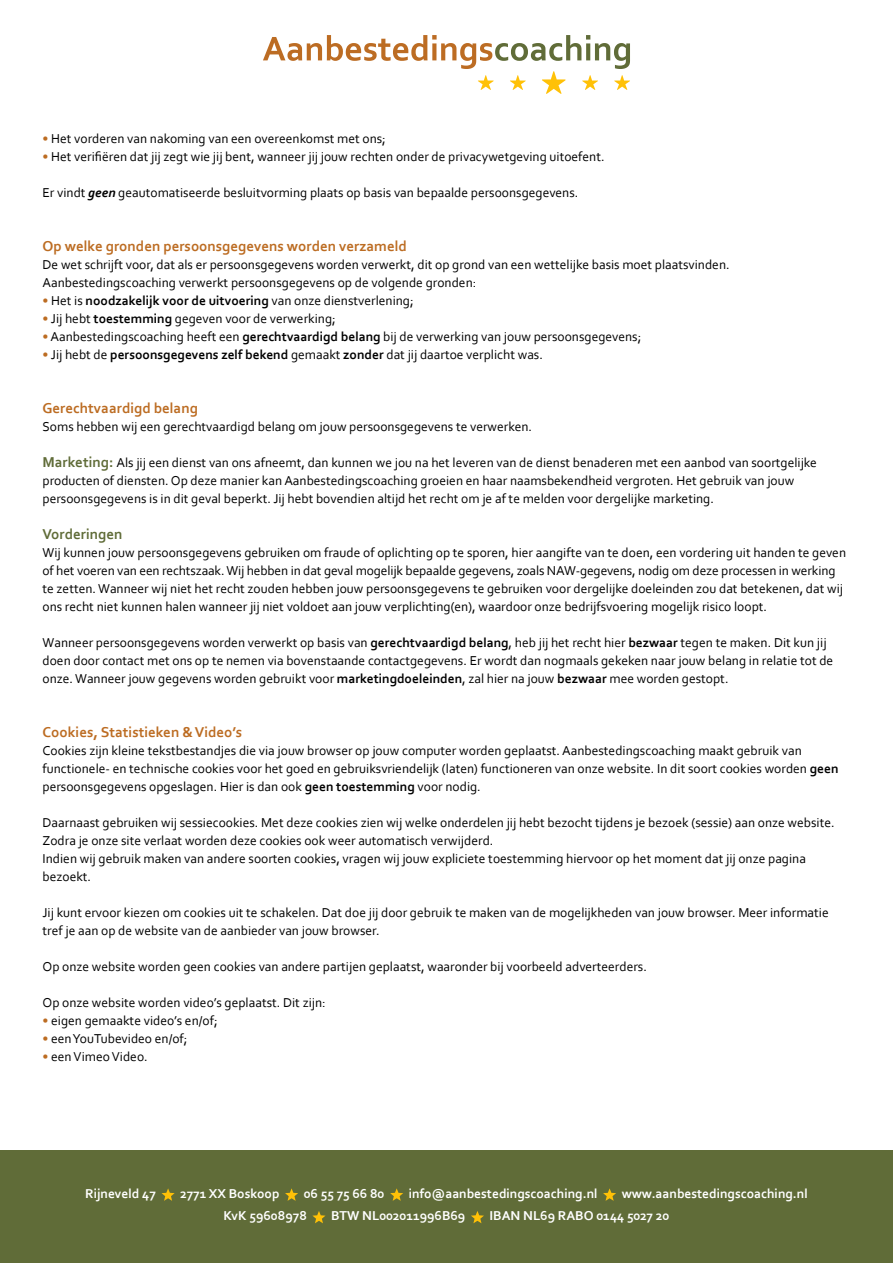
<style>
.page{position:relative;width:893px;height:1263px;background:#fff}
.page>*{position:absolute;margin:0;border:0;box-sizing:border-box;transform-origin:0 0}
.t1{font:700 15px "Corbel";color:#bc6c22}
.t2{font:700 15px "Corbel";color:#606c38}
.t3{font:13.5px/18px "Corbel";color:#000}
.t4{font:700 13.5px "Corbel";color:#fff}
.s1{color:#bc6c22}
.s2{font-weight:700;font-style:italic}
.s3{font-weight:700}
.s4{font-weight:700;font-size:15px;color:#606c38}
</style>
<div class="page">
<div style="left:0;top:1150px;width:893px;height:113px;background:#606c38"></div>
<svg style="left:162px;top:1188px;width:13px;height:13px"></svg>
<svg style="left:285px;top:1188px;width:13px;height:13px"></svg>
<svg style="left:390px;top:1188px;width:13px;height:13px"></svg>
<svg style="left:603px;top:1188px;width:13px;height:13px"></svg>
<svg style="left:312px;top:1211px;width:13px;height:12px"></svg>
<svg style="left:471px;top:1211px;width:13px;height:12px"></svg>
<svg style="left:263px;top:35px;width:367px;height:59px"></svg>
<p class="t3" style="left:43px;top:129px;width:345px"><span class="s1">•</span> Het vorderen van nakoming van een overeenkomst met ons;</p>
<p class="t3" style="left:43px;top:147px;width:564px"><span class="s1">•</span> Het verifiëren dat jij zegt wie jij bent, wanneer jij jouw rechten onder de privacywetgeving uitoefent.</p>
<p class="t3" style="left:43px;top:183px;width:537px">Er vindt <span class="s2">geen</span> geautomatiseerde besluitvorming plaats op basis van bepaalde persoonsgegevens.</p>
<p class="t1" style="left:43px;top:237px;width:366px">Op welke gronden persoonsgegevens worden verzameld</p>
<p class="t3" style="left:43px;top:255px;width:689px">De wet schrijft voor, dat als er persoonsgegevens worden verwerkt, dit op grond van een wettelijke basis moet plaatsvinden.<br>Aanbestedingscoaching verwerkt persoonsgegevens op de volgende gronden:</p>
<p class="t3" style="left:43px;top:291px;width:373px"><span class="s1">•</span> Het is <span class="s3">noodzakelijk voor de uitvoering</span> van onze dienstverlening;</p>
<p class="t3" style="left:43px;top:309px;width:295px"><span class="s1">•</span> Jij hebt <span class="s3">toestemming</span> gegeven voor de verwerking;</p>
<p class="t3" style="left:43px;top:327px;width:600px"><span class="s1">•</span> Aanbestedingscoaching heeft een <span class="s3">gerechtvaardigd belang</span> bij de verwerking van jouw persoonsgegevens;</p>
<p class="t3" style="left:43px;top:345px;width:502px"><span class="s1">•</span> Jij hebt de <span class="s3">persoonsgegevens zelf bekend</span> gemaakt <span class="s3">zonder</span> dat jij daartoe verplicht was.</p>
<p class="t1" style="left:43px;top:399px;width:157px">Gerechtvaardigd belang</p>
<p class="t3" style="left:43px;top:417px;width:491px">Soms hebben wij een gerechtvaardigd belang om jouw persoonsgegevens te verwerken.</p>
<p class="t3" style="left:43px;top:453px;width:776px"><span class="s4">Marketing:</span> Als jij een dienst van ons afneemt, dan kunnen we jou na het leveren van de dienst benaderen met een aanbod van soortgelijke producten of diensten. Op deze manier kan Aanbestedingscoaching groeien en haar naamsbekendheid vergroten. Het gebruik van jouw persoonsgegevens is in dit geval beperkt. Jij hebt bovendien altijd het recht om je af te melden voor dergelijke marketing.</p>
<p class="t2" style="left:43px;top:525px;width:81px">Vorderingen</p>
<p class="t3" style="left:43px;top:543px;width:805px">Wij kunnen jouw persoonsgegevens gebruiken om fraude of oplichting op te sporen, hier aangifte van te doen, een vordering uit handen te geven of het voeren van een rechtszaak. Wij hebben in dat geval mogelijk bepaalde gegevens, zoals NAW-gegevens, nodig om deze processen in werking te zetten. Wanneer wij niet het recht zouden hebben jouw persoonsgegevens te gebruiken voor dergelijke doeleinden zou dat betekenen, dat wij ons recht niet kunnen halen wanneer jij niet voldoet aan jouw verplichting(en), waardoor onze bedrijfsvoering mogelijk risico loopt.</p>
<p class="t3" style="left:43px;top:633px;width:792px">Wanneer persoonsgegevens worden verwerkt op basis van <span class="s3">gerechtvaardigd belang</span>, heb jij het recht hier <span class="s3">bezwaar</span> tegen te maken. Dit kun jij doen door contact met ons op te nemen via bovenstaande contactgegevens. Er wordt dan nogmaals gekeken naar jouw belang in relatie tot de onze. Wanneer jouw gegevens worden gebruikt voor <span class="s3">marketingdoeleinden</span>, zal hier na jouw <span class="s3">bezwaar</span> mee worden gestopt.</p>
<p class="t1" style="left:43px;top:723px;width:201px">Cookies, Statistieken &amp; Video’s</p>
<p class="t3" style="left:43px;top:741px;width:798px">Cookies zijn kleine tekstbestandjes die via jouw browser op jouw computer worden geplaatst. Aanbestedingscoaching maakt gebruik van functionele- en technische cookies voor het goed en gebruiksvriendelijk (laten) functioneren van onze website. In dit soort cookies worden <span class="s3">geen </span>persoonsgegevens opgeslagen. Hier is dan ook <span class="s3">geen toestemming</span> voor nodig.</p>
<p class="t3" style="left:43px;top:813px;width:794px">Daarnaast gebruiken wij sessiecookies. Met deze cookies zien wij welke onderdelen jij hebt bezocht tijdens je bezoek (sessie) aan onze website.<br>Zodra je onze site verlaat worden deze cookies ook weer automatisch verwijderd.<br>Indien wij gebruik maken van andere soorten cookies, vragen wij jouw expliciete toestemming hiervoor op het moment dat jij onze pagina bezoekt.</p>
<p class="t3" style="left:43px;top:903px;width:788px">Jij kunt ervoor kiezen om cookies uit te schakelen. Dat doe jij door gebruik te maken van de mogelijkheden van jouw browser. Meer informatie tref je aan op de website van de aanbieder van jouw browser.</p>
<p class="t3" style="left:43px;top:957px;width:606px">Op onze website worden geen cookies van andere partijen geplaatst, waaronder bij voorbeeld adverteerders.</p>
<p class="t3" style="left:43px;top:993px;width:285px">Op onze website worden video’s geplaatst. Dit zijn:</p>
<p class="t3" style="left:43px;top:1011px;width:177px"><span class="s1">•</span> eigen gemaakte video’s en/of;</p>
<p class="t3" style="left:43px;top:1029px;width:146px"><span class="s1">•</span> een YouTubevideo en/of;</p>
<p class="t3" style="left:43px;top:1047px;width:107px"><span class="s1">•</span> een Vimeo Video.</p>
<p class="t4" style="left:85px;top:1185px;width:72px">Rijneveld 47</p>
<p class="t4" style="left:180px;top:1185px;width:101px">2771 XX Boskoop</p>
<p class="t4" style="left:304px;top:1185px;width:82px">06 55 75 66 80</p>
<p class="t4" style="left:409px;top:1185px;width:190px">info@aanbestedingscoaching.nl</p>
<p class="t4" style="left:622px;top:1185px;width:188px">www.aanbestedingscoaching.nl</p>
<p class="t4" style="left:224px;top:1207px;width:85px">KvK 59608978</p>
<p class="t4" style="left:331px;top:1207px;width:136px">BTW NL002011996B69</p>
<p class="t4" style="left:490px;top:1207px;width:181px">IBAN NL69 RABO 0144 5027 20</p>
</div>
